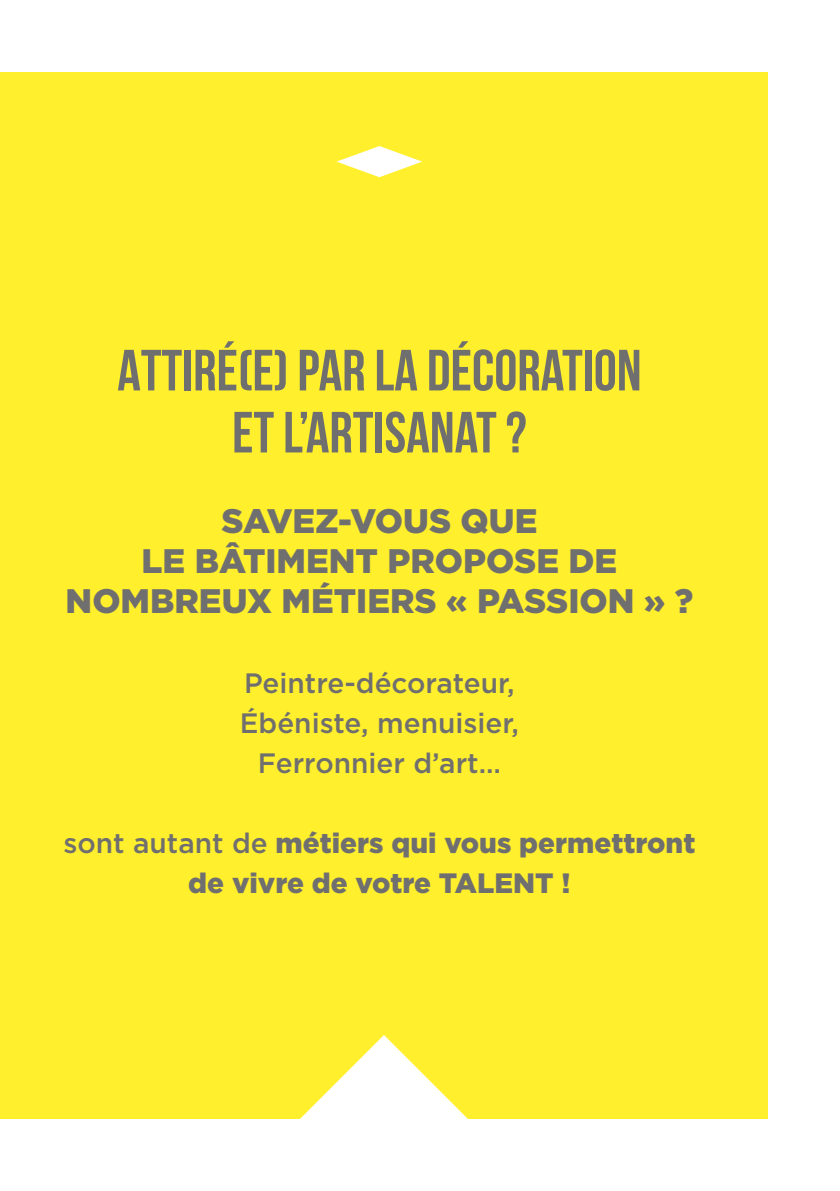
<style>
.page{position:relative;width:840px;height:1191px;background:#fff}
.page>*{position:absolute;margin:0;border:0;box-sizing:border-box;transform-origin:0 0}
.t1{font:700 58px/62px "Bebas Neue";color:#706f6f;text-align:center}
.t2{font:900 34px/40px "Gotham";color:#706f6f;text-align:center}
.t3{font:900 28px/40px "Gotham";color:#706f6f;text-align:center}
.t4{font:500 28px/40px "Gotham";color:#706f6f;text-align:center}
.s1{font-weight:500}
</style>
<div class="page">
<div style="left:0;top:72px;width:767px;height:1047px;background:#ffef2c"></div>
<svg style="left:336px;top:146px;width:86px;height:31px"></svg>
<svg style="left:300px;top:1035px;width:168px;height:84px"></svg>
<h1 class="t1" style="left:117px;top:339px;width:525px">ATTIRÉ(E) PAR LA DÉCORATION<br>ET L’ARTISANAT ?</h1>
<p class="t2" style="left:66px;top:500px;width:628px">SAVEZ-VOUS QUE<br>LE BÂTIMENT PROPOSE DE<br>NOMBREUX MÉTIERS « PASSION » ?</p>
<p class="t4" style="left:240px;top:662px;width:280px">Peintre-décorateur,<br>Ébéniste, menuisier,<br>Ferronnier d’art…</p>
<p class="t3" style="left:63px;top:822px;width:633px"><span class="s1">sont autant de</span> métiers qui vous permettront de vivre de votre TALENT !</p>
</div>
